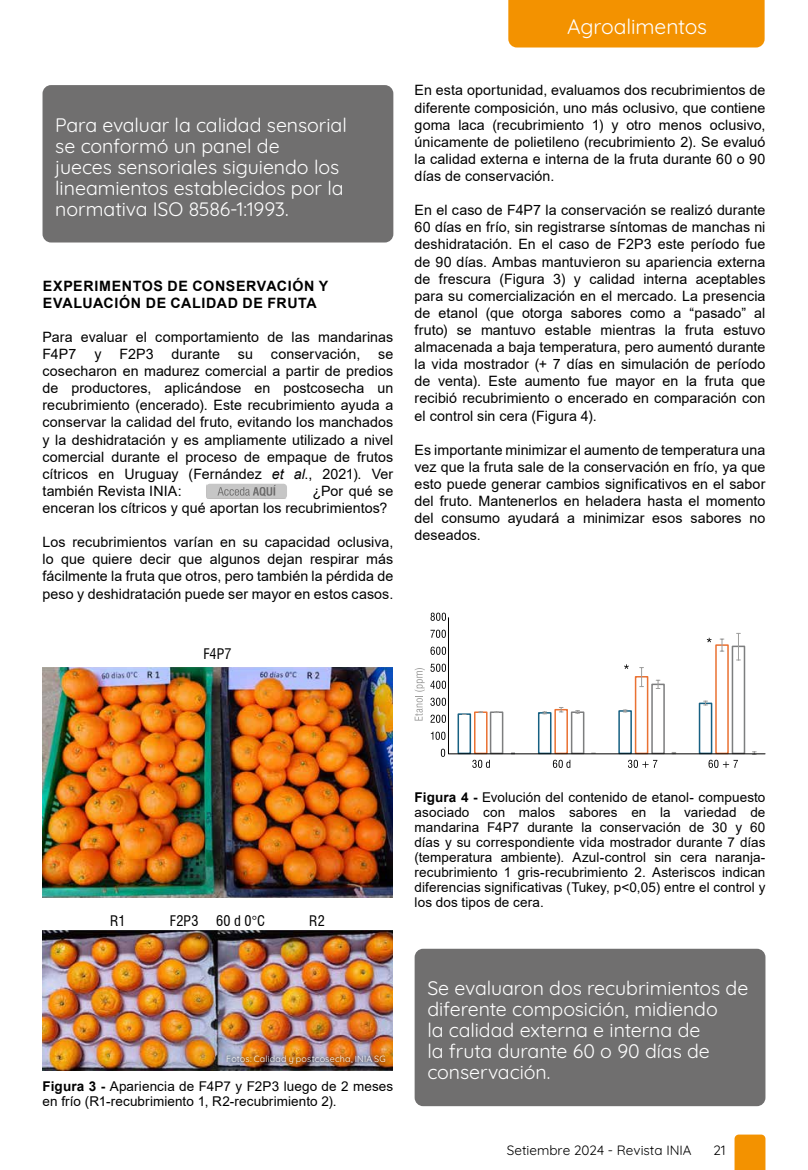
<style>
.page{position:relative;width:808px;height:1170px;background:#fff}
.page>*{position:absolute;margin:0;border:0;box-sizing:border-box;transform-origin:0 0}
.t1{font:300 21px "Quicksand";letter-spacing:-.005em;color:#fff}
.t2{font:300 19.5px/21px "Quicksand";letter-spacing:-.005em;color:#fff}
.t3{font:14.25px/17.1px "Arial";letter-spacing:.005em;color:#000;text-align:justify}
.t4{font:700 14.25px/17.1px "Arial";letter-spacing:.045em;color:#000}
.t5{font:condensed 14.25px "Swiss 721 BT";letter-spacing:.015em;color:#000}
.t6{font:13.5px/15px "Arial";letter-spacing:.01em;color:#000}
.t7{font:300 13.5px "Quicksand";color:#000}
.t8{font:300 9px "Quicksand";letter-spacing:.02em;color:#fff}
.s1{font-style:italic}
.s2{font-weight:700}
</style>
<div class="page">
<svg style="left:734px;top:1134px;width:31px;height:35px"></svg>
<div style="left:508px;top:0;width:257px;height:47px;background:#f39200"></div>
<div style="left:43px;top:85px;width:350px;height:157px;background:#706f6f;border-radius:9px"></div>
<div style="left:415px;top:948px;width:350px;height:158px;background:#706f6f;border-radius:9px"></div>
<img style="left:43px;top:667px;width:349px;height:230px">
<img style="left:43px;top:930px;width:349px;height:140px">
<svg style="left:752px;top:751px;width:4px;height:4px"></svg>
<hr style="left:448px;top:617px;width:1px;height:136px;background:#000">
<hr style="left:448px;top:753px;width:317px;height:1px;background:#000">
<svg style="left:441px;top:748px;width:4px;height:8px"></svg>
<svg style="left:431px;top:731px;width:14px;height:8px"></svg>
<svg style="left:430px;top:646px;width:16px;height:8px"></svg>
<svg style="left:430px;top:629px;width:16px;height:8px"></svg>
<svg style="left:430px;top:612px;width:16px;height:8px"></svg>
<svg style="left:415px;top:663px;width:31px;height:59px"></svg>
<svg style="left:457px;top:633px;width:289px;height:134px"></svg>
<svg style="left:206px;top:483px;width:81px;height:16px"></svg>
<svg style="left:206px;top:484px;width:80px;height:15px"></svg>
<img style="left:223px;top:1050px;width:167px;height:17px">
<h2 class="t2" style="left:55px;top:112px;width:293px">Para evaluar la calidad sensorial se conformó un panel de<br>jueces sensoriales siguiendo los lineamientos establecidos por la normativa ISO 8586-1:1993.</h2>
<p class="t4" style="left:43px;top:277px;width:287px">EXPERIMENTOS DE CONSERVACIÓN Y<br>EVALUACIÓN DE CALIDAD DE FRUTA</p>
<p class="t3" style="left:43px;top:328px;width:352px">Para evaluar el comportamiento de las mandarinas<br>F4P7</p>
<p class="t3" style="left:94px;top:345px;width:9px">y</p>
<p class="t3" style="left:119px;top:345px;width:36px">F2P3</p>
<p class="t3" style="left:172px;top:345px;width:50px">durante</p>
<p class="t3" style="left:238px;top:345px;width:17px">su</p>
<p class="t3" style="left:271px;top:345px;width:91px">conservación,</p>
<p class="t3" style="left:43px;top:345px;width:352px;text-indent:336px">se cosecharon en madurez comercial a partir de predios de productores, aplicándose en postcosecha un recubrimiento (encerado). Este recubrimiento ayuda a conservar la calidad del fruto, evitando los manchados y la deshidratación y es ampliamente utilizado a nivel comercial durante el proceso de empaque de frutos cítricos en Uruguay (Fernández <span class="s1">et al</span>., 2021). Ver también Revista INIA:</p>
<p class="t3" style="left:43px;top:482px;width:352px;text-indent:270px">¿Por qué se enceran los cítricos y qué aportan los recubrimientos?</p>
<p class="t3" style="left:43px;top:533px;width:352px">Los recubrimientos varían en su capacidad oclusiva, lo que quiere decir que algunos dejan respirar más fácilmente la fruta que otros, pero también la pérdida de peso y deshidratación puede ser mayor en estos casos.</p>
<p class="t5" style="left:203px;top:645px;width:30px">F4P7</p>
<h1 class="t1" style="left:567px;top:10px;width:141px">Agroalimentos</h1>
<p class="t3" style="left:415px;top:82px;width:352px">En esta oportunidad, evaluamos dos recubrimientos de diferente composición, uno más oclusivo, que contiene goma laca (recubrimiento 1) y otro menos oclusivo, únicamente de polietileno (recubrimiento 2). Se evaluó la calidad externa e interna de la fruta durante 60 o 90 días de conservación.</p>
<p class="t3" style="left:415px;top:201px;width:352px">En el caso de F4P7 la conservación se realizó durante 60 días en frío, sin registrarse síntomas de manchas ni deshidratación. En el caso de F2P3 este período fue de 90 días. Ambas mantuvieron su apariencia externa de frescura (Figura 3) y calidad interna aceptables para su comercialización en el mercado. La presencia de etanol (que otorga sabores como a “pasado” al fruto) se mantuvo estable mientras la fruta estuvo almacenada a baja temperatura, pero aumentó durante la vida mostrador (+ 7 días en simulación de período de venta). Este aumento fue mayor en la fruta que recibió recubrimiento o encerado en comparación con el control sin cera (Figura 4).</p>
<p class="t3" style="left:415px;top:441px;width:352px">Es importante minimizar el aumento de temperatura una vez que la fruta sale de la conservación en frío, ya que esto puede generar cambios significativos en el sabor del fruto. Mantenerlos en heladera hasta el momento del consumo ayudará a minimizar esos sabores no deseados.</p>
<p class="t5" style="left:110px;top:912px;width:17px">R1</p>
<p class="t5" style="left:170px;top:912px;width:97px">F2P3 60 d 0°C</p>
<p class="t5" style="left:309px;top:912px;width:17px">R2</p>
<p class="t8" style="left:226px;top:1051px;width:161px">Fotos: Calidad y postcosecha, INIA SG</p>
<p class="t6" style="left:43px;top:1078px;width:352px"><span class="s2">Figura 3 -</span> Apariencia de F4P7 y F2P3 luego de 2 meses en frío (R1-recubrimiento 1, R2-recubrimiento 2).</p>
<p class="t6" style="left:415px;top:789px;width:352px;text-align:justify"><span class="s2">Figura 4 -</span> Evolución del contenido de etanol- compuesto asociado con malos sabores en la variedad de mandarina F4P7 durante la conservación de 30 y 60 días y su correspondiente vida mostrador durante 7 días (temperatura ambiente). Azul-control sin cera naranja&shy;recubrimiento 1 gris-recubrimiento 2. Asteriscos indican diferencias significativas (Tukey, p&lt;0,05) entre el control y los dos tipos de cera.</p>
<h2 class="t2" style="left:427px;top:975px;width:322px">Se evaluaron dos recubrimientos de diferente composición, midiendo<br>la calidad externa e interna de<br>la fruta durante 60 o 90 días de conservación.</h2>
<p class="t7" style="left:507px;top:1139px;width:186px">Setiembre 2024 - Revista INIA</p>
<p class="t7" style="left:713px;top:1139px;width:14px">21</p>
</div>
